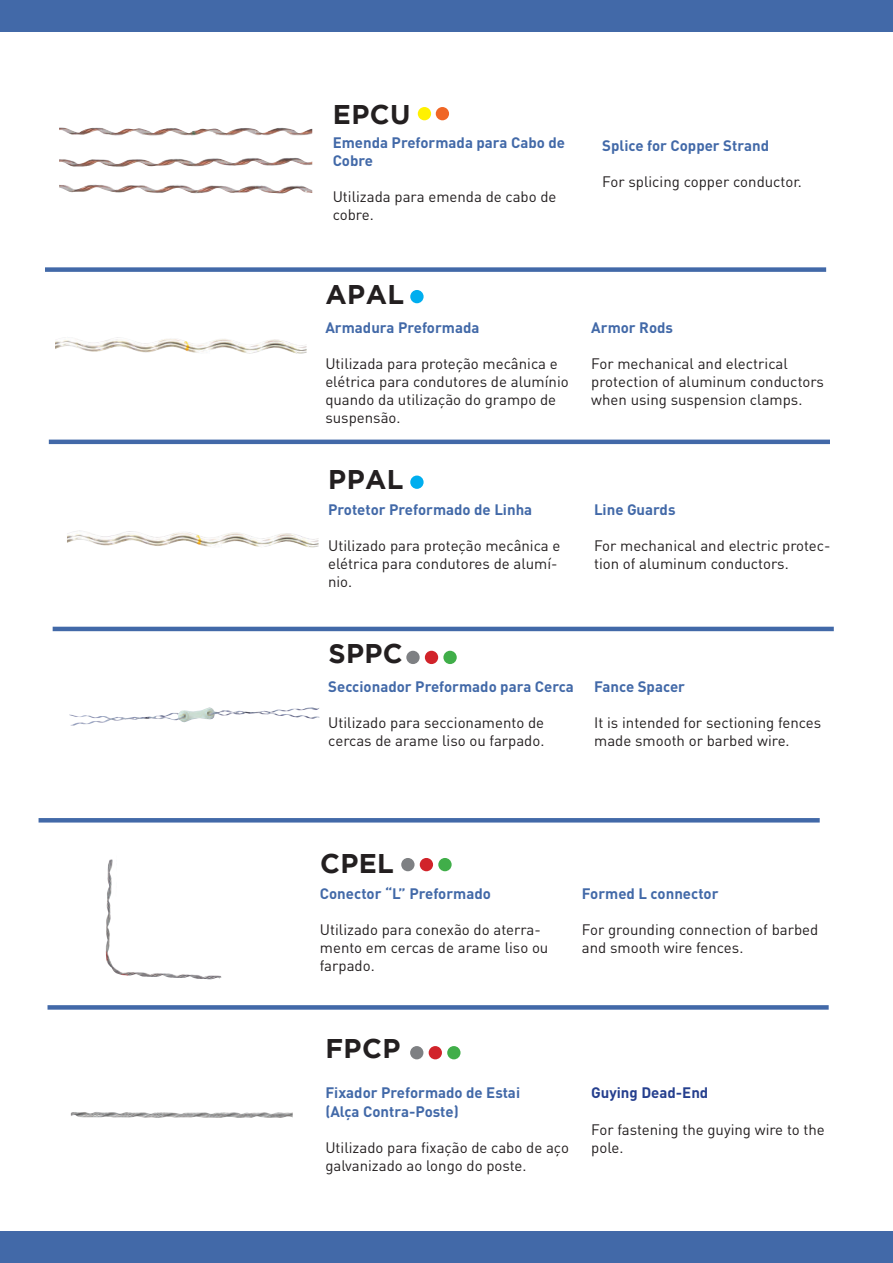
<style>
.page{position:relative;width:893px;height:1263px;background:#fff}
.page>*{position:absolute;margin:0;border:0;box-sizing:border-box;transform-origin:0 0}
.t1{font:700 27px "Gotham";letter-spacing:.015em;color:#231f20}
.t2{font:15px/18px "DIN Pro";color:#231f20}
.t3{font:700 15px/18px "DIN Pro";color:#4269a8}
.t4{font:700 15px "DIN Pro";color:#253f8e}
</style>
<div class="page">
<div style="left:0;top:0;width:893px;height:31px;background:#4269a8"></div>
<div style="left:0;top:1231px;width:893px;height:32px;background:#4269a8"></div>
<div style="left:45px;top:267px;width:781px;height:5px;background:#4269a8"></div>
<hr style="left:49px;top:440px;width:781px;height:4px;background:#4269a8">
<div style="left:48px;top:1005px;width:781px;height:5px;background:#4269a8"></div>
<hr style="left:39px;top:818px;width:781px;height:4px;background:#4269a8">
<hr style="left:53px;top:627px;width:781px;height:4px;background:#4269a8">
<div style="left:406px;top:651px;width:14px;height:13px;background:#7e8083;border-radius:50%"></div>
<div style="left:425px;top:651px;width:13px;height:13px;background:#d1232a;border-radius:50%"></div>
<div style="left:443px;top:651px;width:14px;height:13px;background:#40ae49;border-radius:50%"></div>
<div style="left:401px;top:858px;width:14px;height:13px;background:#7e8083;border-radius:50%"></div>
<div style="left:420px;top:858px;width:13px;height:13px;background:#d1232a;border-radius:50%"></div>
<div style="left:438px;top:858px;width:14px;height:13px;background:#40ae49;border-radius:50%"></div>
<div style="left:410px;top:1046px;width:13px;height:13px;background:#7e8083;border-radius:50%"></div>
<div style="left:429px;top:1046px;width:13px;height:13px;background:#d1232a;border-radius:50%"></div>
<div style="left:447px;top:1046px;width:13px;height:13px;background:#40ae49;border-radius:50%"></div>
<div style="left:410px;top:290px;width:14px;height:13px;background:#00aeef;border-radius:50%"></div>
<div style="left:410px;top:475px;width:14px;height:14px;background:#00aeef;border-radius:50%"></div>
<img style="left:59px;top:127px;width:253px;height:40px">
<div style="left:418px;top:107px;width:13px;height:13px;background:#fff101;border-radius:50%"></div>
<div style="left:436px;top:107px;width:13px;height:13px;background:#f06625;border-radius:50%"></div>
<img style="left:55px;top:337px;width:121px;height:16px">
<img style="left:67px;top:530px;width:121px;height:16px">
<img style="left:69px;top:707px;width:241px;height:18px">
<img style="left:71px;top:1112px;width:222px;height:6px">
<h1 class="t1" style="left:333px;top:99px;width:79px">EPCU</h1>
<p class="t3" style="left:333px;top:133px;width:234px">Emenda Preformada para Cabo de<br>Cobre</p>
<p class="t2" style="left:333px;top:187px;width:225px">Utilizada para emenda de cabo de cobre.</p>
<p class="t3" style="left:602px;top:136px;width:168px">Splice for Copper Strand</p>
<p class="t2" style="left:602px;top:172px;width:201px">For splicing copper conductor.</p>
<h1 class="t1" style="left:326px;top:278px;width:80px">APAL</h1>
<p class="t3" style="left:325px;top:317px;width:156px">Armadura Preformada</p>
<p class="t2" style="left:325px;top:353px;width:245px">Utilizada para proteção mecânica e elétrica para condutores de alumínio quando da utilização do grampo de suspensão.</p>
<h1 class="t1" style="left:328px;top:463px;width:77px">PPAL</h1>
<p class="t3" style="left:328px;top:500px;width:206px">Protetor Preformado de Linha</p>
<p class="t2" style="left:328px;top:536px;width:234px">Utilizado para proteção mecânica e elétrica para condutores de alumí&shy;nio.</p>
<p class="t3" style="left:591px;top:317px;width:83px">Armor Rods</p>
<p class="t2" style="left:591px;top:353px;width:234px">For mechanical and electrical protection of aluminum conductors when using suspension clamps.</p>
<p class="t3" style="left:594px;top:500px;width:83px">Line Guards</p>
<p class="t2" style="left:594px;top:536px;width:238px">For mechanical and electric protec&shy;tion of aluminum conductors.</p>
<h1 class="t1" style="left:328px;top:638px;width:76px">SPPC</h1>
<p class="t3" style="left:328px;top:677px;width:247px">Seccionador Preformado para Cerca</p>
<p class="t2" style="left:328px;top:713px;width:218px">Utilizado para seccionamento de cercas de arame liso ou farpado.</p>
<p class="t3" style="left:594px;top:677px;width:92px">Fance Spacer</p>
<p class="t2" style="left:594px;top:713px;width:229px">It is intended for sectioning fences made smooth or barbed wire.</p>
<h1 class="t1" style="left:320px;top:848px;width:75px">CPEL</h1>
<p class="t3" style="left:320px;top:884px;width:173px">Conector “L” Preformado</p>
<p class="t2" style="left:320px;top:920px;width:230px">Utilizado para conexão do aterra&shy;mento em cercas de arame liso ou farpado.</p>
<p class="t3" style="left:582px;top:884px;width:138px">Formed L connector</p>
<p class="t2" style="left:582px;top:920px;width:238px">For grounding connection of barbed and smooth wire fences.</p>
<h1 class="t1" style="left:326px;top:1033px;width:76px">FPCP</h1>
<p class="t3" style="left:325px;top:1083px;width:196px">Fixador Preformado de Estai (Alça Contra-Poste)</p>
<p class="t2" style="left:325px;top:1137px;width:245px">Utilizado para fixação de cabo de aço galvanizado ao longo do poste.</p>
<p class="t4" style="left:591px;top:1083px;width:119px">Guying Dead-End</p>
<p class="t2" style="left:591px;top:1119px;width:235px">For fastening the guying wire to the pole.</p>
</div>
